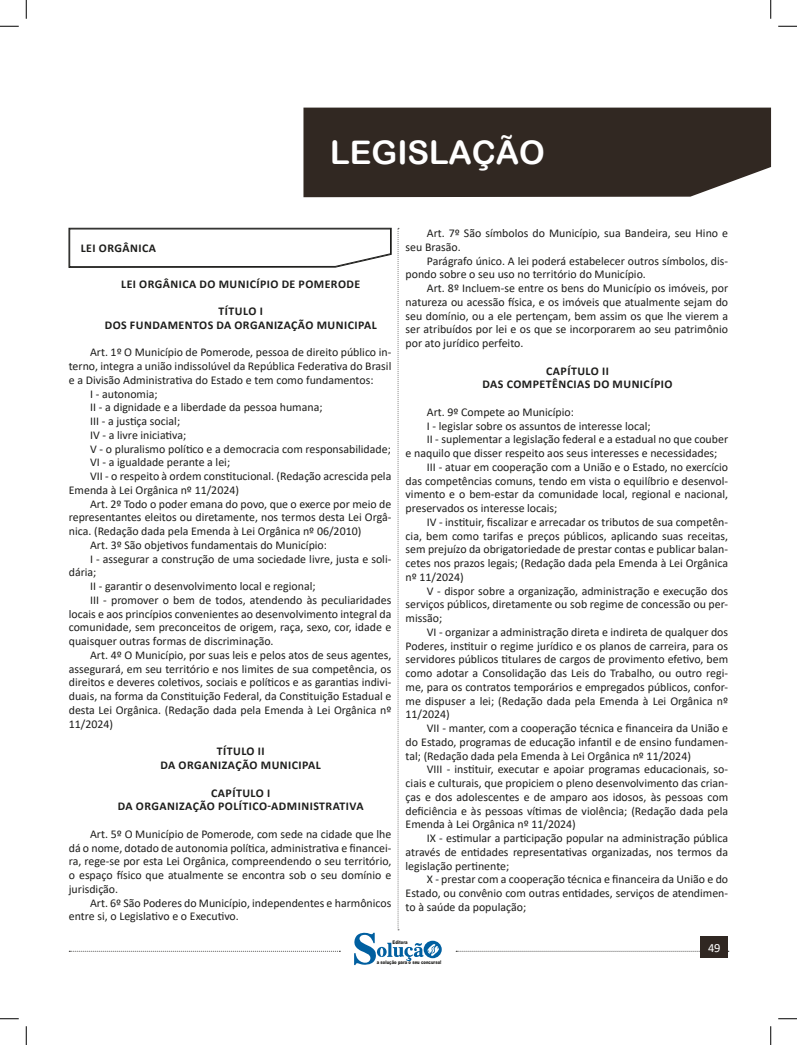
<style>
.page{position:relative;width:797px;height:1045px;background:#fff}
.page>*{position:absolute;margin:0;border:0;box-sizing:border-box;transform-origin:0 0}
.t1{font:32.5px "Arial Rounded MT Bold";color:#fff}
.t2{font:12.5px "Calibri";color:#fff}
.TEXTO_BASE{font:11.88px/13.8px "Calibri";color:#1d1d1b;text-align:justify}
.TITULO_DE_LEI{font:700 11.88px "Calibri";letter-spacing:.04em;color:#1d1d1b}
.CAIXINHAS{font:700 11.88px "Calibri";letter-spacing:.04em;color:#1d1d1b}
.t3{font:900 5px "Arial";color:#1d1d1b;scale:.76 1}
</style>
<div class="page">
<svg style="left:456px;top:951px;width:273px;height:1px"></svg>
<div style="left:700px;top:936px;width:28px;height:22px;background:#302722"></div>
<div style="left:303px;top:108px;width:468px;height:89px;background:#312822"></div>
<svg style="left:69px;top:228px;width:373px;height:737px"></svg>
<svg style="left:0;top:25px;width:19px;height:2px"></svg>
<svg style="left:778px;top:25px;width:19px;height:2px"></svg>
<svg style="left:0;top:1018px;width:19px;height:1px"></svg>
<svg style="left:778px;top:1018px;width:19px;height:1px"></svg>
<svg style="left:25px;top:0;width:2px;height:19px"></svg>
<svg style="left:25px;top:1026px;width:2px;height:19px"></svg>
<svg style="left:770px;top:0;width:1px;height:19px"></svg>
<svg style="left:770px;top:1026px;width:1px;height:19px"></svg>
<h1 class="t1" style="left:330px;top:133px;width:216px">LEGISLAÇÃO</h1>
<p class="CAIXINHAS" style="left:81px;top:239px;width:77px">LEI ORGÂNICA</p>
<p class="TITULO_DE_LEI" style="left:121px;top:275px;width:240px">LEI ORGÂNICA DO MUNICÍPIO DE POMERODE</p>
<p class="TITULO_DE_LEI" style="left:219px;top:303px;width:46px">TÍTULO I</p>
<p class="TITULO_DE_LEI" style="left:105px;top:316px;width:273px">DOS FUNDAMENTOS DA ORGANIZAÇÃO MUNICIPAL</p>
<p class="TEXTO_BASE" style="left:69px;top:345px;width:324px;text-indent:21px">Art. 1º O Município de Pomerode, pessoa de direito público in&shy;terno, integra a união indissolúvel da República Federativa do Brasil e a Divisão Administrativa do Estado e tem como fundamentos:</p>
<p class="TEXTO_BASE" style="left:90px;top:386px;width:69px">I - autonomia;</p>
<p class="TEXTO_BASE" style="left:90px;top:400px;width:234px">II - a dignidade e a liberdade da pessoa humana;</p>
<p class="TEXTO_BASE" style="left:90px;top:414px;width:92px">III - a justiça social;</p>
<p class="TEXTO_BASE" style="left:90px;top:428px;width:98px">IV - a livre iniciativa;</p>
<p class="TEXTO_BASE" style="left:90px;top:441px;width:302px">V - o pluralismo político e a democracia com responsabilidade;</p>
<p class="TEXTO_BASE" style="left:90px;top:455px;width:142px">VI - a igualdade perante a lei;</p>
<p class="TEXTO_BASE" style="left:69px;top:469px;width:324px;text-indent:21px">VII - o respeito à ordem constitucional. (Redação acrescida pela<br>Emenda à Lei Orgânica nº 11/2024)</p>
<p class="TEXTO_BASE" style="left:69px;top:496px;width:324px;text-indent:21px">Art. 2º Todo o poder emana do povo, que o exerce por meio de representantes eleitos ou diretamente, nos termos desta Lei Orgâ&shy;nica. (Redação dada pela Emenda à Lei Orgânica nº 06/2010)</p>
<p class="TEXTO_BASE" style="left:90px;top:538px;width:238px">Art. 3º São objetivos fundamentais do Município:</p>
<p class="TEXTO_BASE" style="left:69px;top:551px;width:324px;text-indent:21px">I - assegurar a construção de uma sociedade livre, justa e soli&shy;dária;</p>
<p class="TEXTO_BASE" style="left:90px;top:579px;width:227px">II - garantir o desenvolvimento local e regional;</p>
<p class="TEXTO_BASE" style="left:69px;top:593px;width:324px;text-indent:21px">III - promover o bem de todos, atendendo às peculiaridades locais e aos princípios convenientes ao desenvolvimento integral da comunidade, sem preconceitos de origem, raça, sexo, cor, idade e quaisquer outras formas de discriminação.</p>
<p class="TEXTO_BASE" style="left:69px;top:648px;width:324px;text-indent:21px">Art. 4º O Município, por suas leis e pelos atos de seus agentes, assegurará, em seu território e nos limites de sua competência, os direitos e deveres coletivos, sociais e políticos e as garantias indivi&shy;duais, na forma da Constituição Federal, da Constituição Estadual e desta Lei Orgânica. (Redação dada pela Emenda à Lei Orgânica nº 11/2024)</p>
<p class="TITULO_DE_LEI" style="left:217px;top:743px;width:49px">TÍTULO II</p>
<p class="TITULO_DE_LEI" style="left:161px;top:756px;width:162px">DA ORGANIZAÇÃO MUNICIPAL</p>
<p class="TITULO_DE_LEI" style="left:211px;top:784px;width:61px">CAPÍTULO I</p>
<p class="TITULO_DE_LEI" style="left:118px;top:798px;width:247px">DA ORGANIZAÇÃO POLÍTICO-ADMINISTRATIVA</p>
<p class="TEXTO_BASE" style="left:69px;top:826px;width:324px;text-indent:21px">Art. 5º O Município de Pomerode, com sede na cidade que lhe dá o nome, dotado de autonomia política, administrativa e financei&shy;ra, rege-se por esta Lei Orgânica, compreendendo o seu território, o espaço físico que atualmente se encontra sob o seu domínio e jurisdição.</p>
<p class="TEXTO_BASE" style="left:69px;top:895px;width:324px;text-indent:21px">Art. 6º São Poderes do Município, independentes e harmônicos entre si, o Legislativo e o Executivo.</p>
<p class="TEXTO_BASE" style="left:405px;top:226px;width:324px;text-indent:21px">Art. 7º São símbolos do Município, sua Bandeira, seu Hino e seu Brasão.</p>
<p class="TEXTO_BASE" style="left:405px;top:253px;width:324px;text-indent:21px">Parágrafo único. A lei poderá estabelecer outros símbolos, dis&shy;pondo sobre o seu uso no território do Município.</p>
<p class="TEXTO_BASE" style="left:405px;top:281px;width:324px;text-indent:21px">Art. 8º Incluem-se entre os bens do Município os imóveis, por natureza ou acessão física, e os imóveis que atualmente sejam do seu domínio, ou a ele pertençam, bem assim os que lhe vierem a ser atribuídos por lei e os que se incorporarem ao seu patrimônio por ato jurídico perfeito.</p>
<p class="TITULO_DE_LEI" style="left:546px;top:362px;width:64px">CAPÍTULO II</p>
<p class="TITULO_DE_LEI" style="left:482px;top:376px;width:191px">DAS COMPETÊNCIAS DO MUNICÍPIO</p>
<p class="TEXTO_BASE" style="left:427px;top:405px;width:149px">Art. 9º Compete ao Município:</p>
<p class="TEXTO_BASE" style="left:427px;top:418px;width:225px">I - legislar sobre os assuntos de interesse local;</p>
<p class="TEXTO_BASE" style="left:405px;top:432px;width:324px;text-indent:21px">II - suplementar a legislação federal e a estadual no que couber e naquilo que disser respeito aos seus interesses e necessidades;</p>
<p class="TEXTO_BASE" style="left:405px;top:460px;width:324px;text-indent:21px">III - atuar em cooperação com a União e o Estado, no exercício das competências comuns, tendo em vista o equilíbrio e desenvol&shy;vimento e o bem-estar da comunidade local, regional e nacional, preservados os interesse locais;</p>
<p class="TEXTO_BASE" style="left:405px;top:515px;width:324px;text-indent:21px">IV - instituir, fiscalizar e arrecadar os tributos de sua competên&shy;cia, bem como tarifas e preços públicos, aplicando suas receitas, sem prejuízo da obrigatoriedade de prestar contas e publicar balan&shy;cetes nos prazos legais; (Redação dada pela Emenda à Lei Orgânica nº 11/2024)</p>
<p class="TEXTO_BASE" style="left:405px;top:583px;width:324px;text-indent:21px">V - dispor sobre a organização, administração e execução dos serviços públicos, diretamente ou sob regime de concessão ou per&shy;missão;</p>
<p class="TEXTO_BASE" style="left:405px;top:625px;width:324px;text-indent:21px">VI - organizar a administração direta e indireta de qualquer dos Poderes, instituir o regime jurídico e os planos de carreira, para os servidores públicos titulares de cargos de provimento efetivo, bem como adotar a Consolidação das Leis do Trabalho, ou outro regi&shy;me, para os contratos temporários e empregados públicos, confor&shy;me dispuser a lei; (Redação dada pela Emenda à Lei Orgânica nº 11/2024)</p>
<p class="TEXTO_BASE" style="left:405px;top:721px;width:324px;text-indent:21px">VII - manter, com a cooperação técnica e financeira da União e do Estado, programas de educação infantil e de ensino fundamen&shy;tal; (Redação dada pela Emenda à Lei Orgânica nº 11/2024)</p>
<p class="TEXTO_BASE" style="left:405px;top:762px;width:324px;text-indent:21px">VIII - instituir, executar e apoiar programas educacionais, so&shy;ciais e culturais, que propiciem o pleno desenvolvimento das crian&shy;ças e dos adolescentes e de amparo aos idosos, às pessoas com deficiência e às pessoas vítimas de violência; (Redação dada pela Emenda à Lei Orgânica nº 11/2024)</p>
<p class="TEXTO_BASE" style="left:405px;top:831px;width:324px;text-indent:21px">IX - estimular a participação popular na administração pública através de entidades representativas organizadas, nos termos da legislação pertinente;</p>
<p class="TEXTO_BASE" style="left:405px;top:872px;width:324px;text-indent:21px">X - prestar com a cooperação técnica e financeira da União e do Estado, ou convênio com outras entidades, serviços de atendimen&shy;to à saúde da população;</p>
<p class="t3" style="left:392px;top:939px;width:21px">Editora</p>
<p class="t3" style="left:377px;top:959px;width:86px">a solução para o seu concurso!</p>
<p class="t2" style="left:708px;top:939px;width:14px">49</p>
</div>
